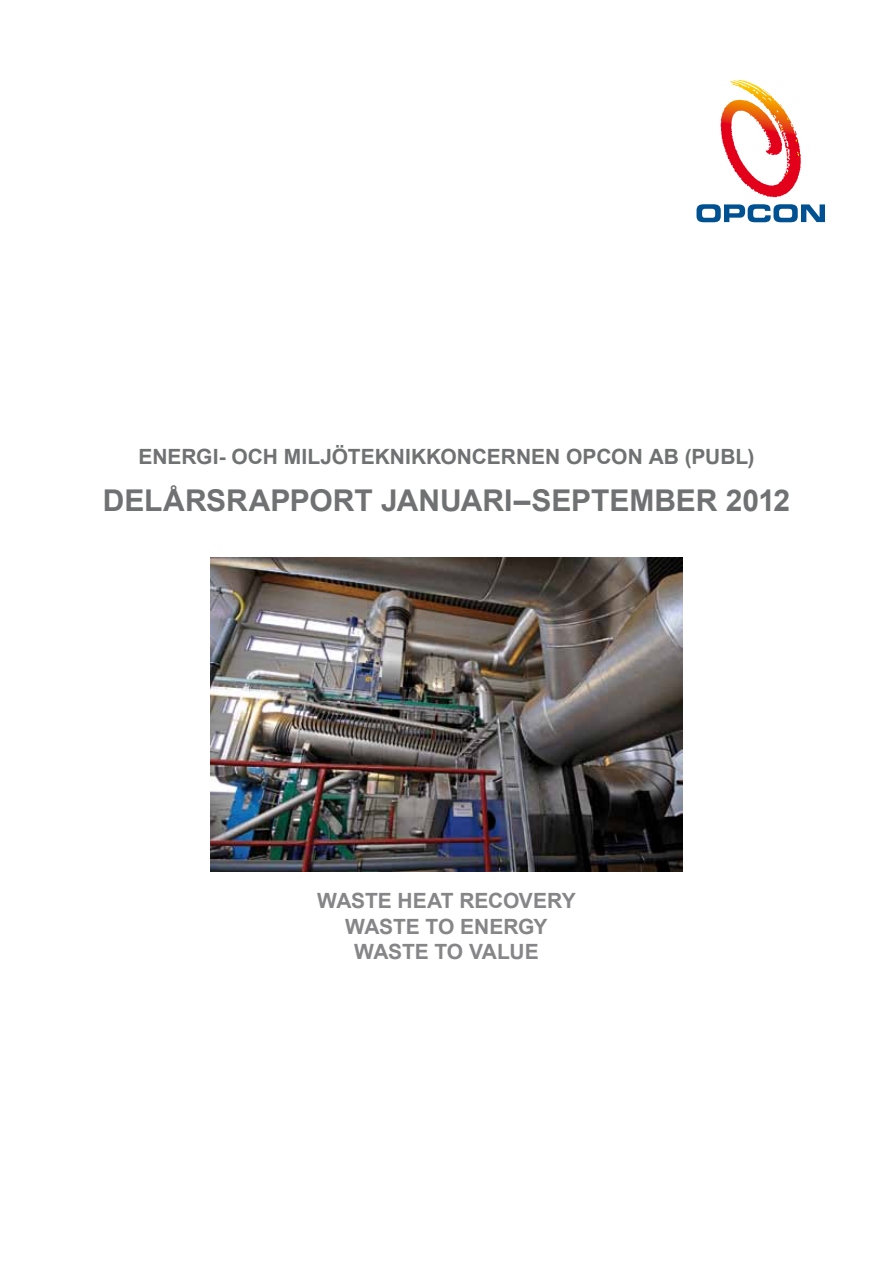
<style>
.page{position:relative;width:893px;height:1263px;background:#fff}
.page>*{position:absolute;margin:0;border:0;box-sizing:border-box;transform-origin:0 0}
.t1{font:700 30px "Arial";color:#707172}
.t2{font:700 21px "Arial";color:#707172}
.t3{font:700 21px/25.5px "Arial";letter-spacing:-.01em;color:#868688;text-align:center}
</style>
<div class="page">
<svg style="left:696px;top:204px;width:129px;height:18px"></svg>
<svg style="left:786px;top:149px;width:3px;height:8px"></svg>
<svg style="left:786px;top:164px;width:3px;height:11px"></svg>
<svg style="left:730px;top:80px;width:68px;height:62px"></svg>
<img style="left:210px;top:558px;width:472px;height:313px">
<p class="t2" style="left:138px;top:443px;width:618px">ENERGI- OCH MILJÖTEKNIKKONCERNEN OPCON AB (PUBL)</p>
<h1 class="t1" style="left:103px;top:481px;width:689px">DELÅRSRAPPORT JANUARI–SEPTEMBER 2012</h1>
<p class="t3" style="left:317px;top:889px;width:260px">WASTE HEAT RECOVERY<br>WASTE TO ENERGY<br>WASTE TO VALUE</p>
</div>
